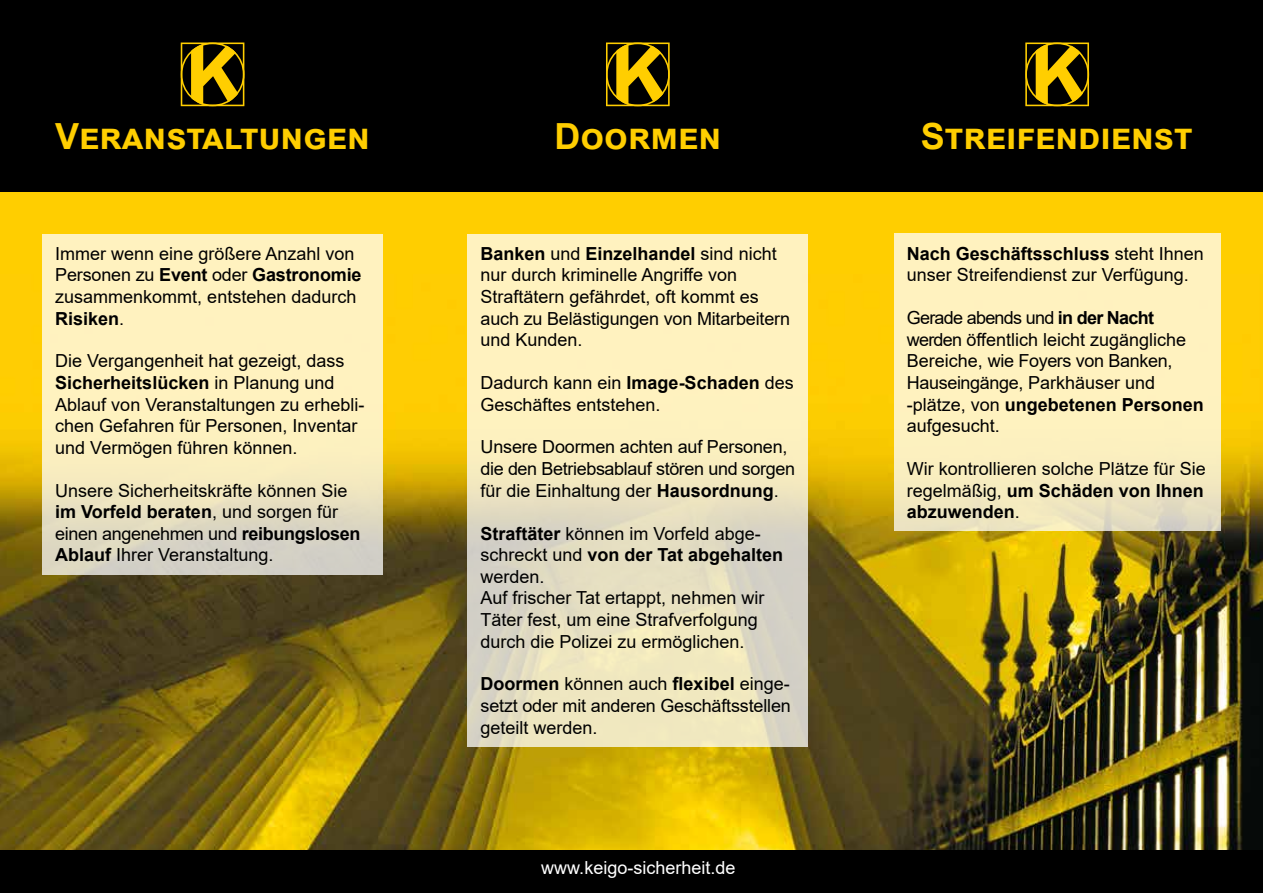
<style>
.page{position:relative;width:1263px;height:893px;background:#fff}
.page>*{position:absolute;margin:0;border:0;box-sizing:border-box;transform-origin:0 0}
.t1{font:700 36px "Arial";color:#ffce00}
.t2{font:18px/21.6px "Arial";color:#000}
.t3{font:18px "Arial";color:#fff}
.s1{font-weight:700}
</style>
<div class="page">
<div style="left:0;top:191px;width:1263px;height:659px;background:#ffce00"></div>
<img style="left:0;top:274px;width:1263px;height:576px">
<div style="left:0;top:850px;width:1263px;height:43px;background:#000"></div>
<div style="left:0;top:0;width:1263px;height:191px;background:#000"></div>
<svg style="left:43px;top:234px;width:340px;height:340px;background:#f5eabf"></svg>
<svg style="left:468px;top:234px;width:340px;height:512px;background:#f0e7c0"></svg>
<svg style="left:181px;top:43px;width:63px;height:63px"></svg>
<svg style="left:606px;top:43px;width:64px;height:63px"></svg>
<div style="left:894px;top:234px;width:326px;height:297px;background:linear-gradient(to bottom,#fff6bf,#f2e8c0)"></div>
<svg style="left:1025px;top:43px;width:64px;height:63px"></svg>
<h1 class="t1" style="left:55px;top:111px;width:316px">Veranstaltungen</h1>
<h1 class="t1" style="left:554px;top:111px;width:168px">Doormen</h1>
<p class="t2" style="left:55px;top:242px;width:308px">Immer wenn eine größere Anzahl von<br>Personen zu <span class="s1">Event</span> oder <span class="s1">Gastronomie </span>zusammenkommt, entstehen dadurch<br><span class="s1">Risiken</span>.</p>
<p class="t2" style="left:55px;top:350px;width:311px">Die Vergangenheit hat gezeigt, dass <span class="s1">Sicherheitslücken</span> in Planung und Ablauf von Veranstaltungen zu erhebli&shy;chen Gefahren für Personen, Inventar und Vermögen führen können.</p>
<p class="t2" style="left:55px;top:479px;width:307px">Unsere Sicherheitskräfte können Sie <span class="s1">im Vorfeld beraten</span>, und sorgen für einen angenehmen und <span class="s1">reibungslosen Ablauf</span> Ihrer Veranstaltung.</p>
<p class="t2" style="left:480px;top:242px;width:311px"><span class="s1">Banken</span> und <span class="s1">Einzelhandel</span> sind nicht nur durch kriminelle Angriffe von<br>Straftätern gefährdet, oft kommt es auch zu Belästigungen von Mitarbeitern und Kunden.</p>
<p class="t2" style="left:480px;top:372px;width:315px">Dadurch kann ein <span class="s1">Image-Schaden</span> des<br>Geschäftes entstehen.</p>
<p class="t2" style="left:480px;top:436px;width:316px">Unsere Doormen achten auf Personen, die den Betriebsablauf stören und sorgen für die Einhaltung der <span class="s1">Hausordnung</span>.</p>
<p class="t2" style="left:480px;top:522px;width:304px"><span class="s1">Straftäter</span> können im Vorfeld abge&shy;schreckt und <span class="s1">von der Tat abgehalten </span>werden.<br>Auf frischer Tat ertappt, nehmen wir<br>Täter fest, um eine Strafverfolgung durch die Polizei zu ermöglichen.</p>
<p class="t2" style="left:480px;top:673px;width:312px;text-align:justify"><span class="s1">Doormen</span> können auch <span class="s1">flexibel</span> einge&shy;setzt oder mit anderen Geschäftsstellen geteilt werden.</p>
<p class="t3" style="left:541px;top:855px;width:196px">www.keigo-sicherheit.de</p>
<h1 class="t1" style="left:921px;top:111px;width:273px">Streifendienst</h1>
<p class="t2" style="left:907px;top:242px;width:299px"><span class="s1">Nach Geschäftsschluss</span> steht Ihnen unser Streifendienst zur Verfügung.</p>
<p class="t2" style="left:907px;top:307px;width:299px">Gerade abends und <span class="s1">in der Nacht </span>werden öffentlich leicht zugängliche<br>Bereiche, wie Foyers von Banken,<br>Hauseingänge, Parkhäuser und -plätze, von <span class="s1">ungebetenen Personen </span>aufgesucht.</p>
<p class="t2" style="left:907px;top:458px;width:301px;text-align:justify">Wir kontrollieren solche Plätze für Sie regelmäßig, <span class="s1">um Schäden von Ihnen abzuwenden</span>.</p>
</div>
